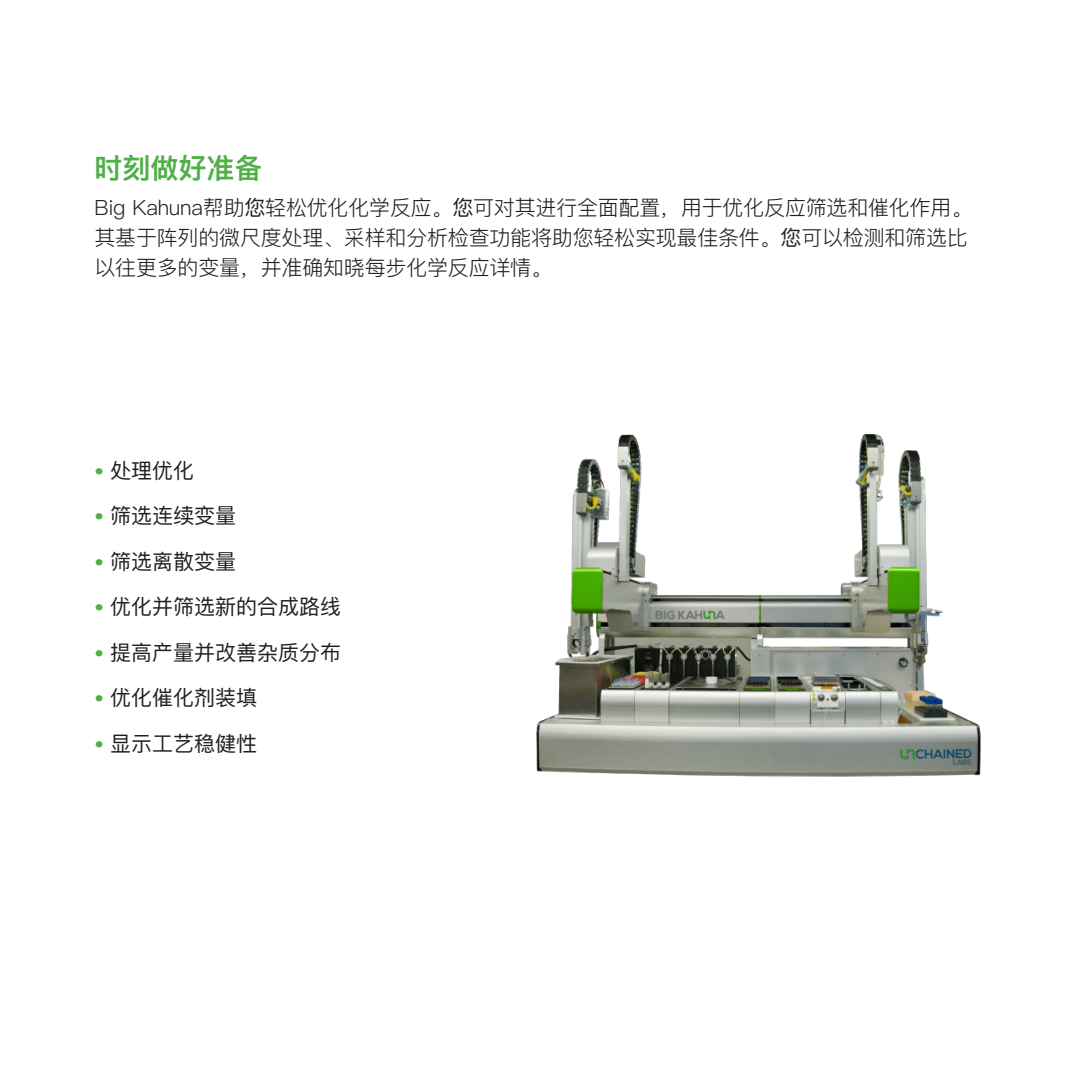
<style>
.page{position:relative;width:1071px;height:1071px;background:#fff}
.page>*{position:absolute;margin:0;border:0;box-sizing:border-box;transform-origin:0 0}
.t1{font:600 28px "Ping Fang SC";color:#50af47}
.t2{font:300 21px/29.8px "Ping Fang SC";letter-spacing:-.01em;color:#231f20}
.t3{font:21px "Ping Fang SC";color:#231f20}
.s1{font-weight:500}
.s2{font-family:"Nexa";font-weight:900;color:#50af47}
</style>
<div class="page">
<img style="left:536px;top:433px;width:445px;height:344px">
<h1 class="t1" style="left:94px;top:151px;width:169px">时刻做好准备</h1>
<p class="t2" style="left:94px;top:193px;width:879px">Big Kahuna帮助<span class="s1">您</span>轻松优化化学反应。<span class="s1">您</span>可对其进行全面配置，用于优化反应筛选和催化作用。其基于阵列的微尺度处理、采样和分析检查功能将助您轻松实现最佳条件。<span class="s1">您</span>可以检测和筛选比以往更多的变量，并准确知晓每步化学反应详情。</p>
<p class="t3" style="left:94px;top:457px;width:101px"><span class="s2">•</span> 处理优化</p>
<p class="t3" style="left:94px;top:503px;width:143px"><span class="s2">•</span> 筛选连续变量</p>
<p class="t3" style="left:94px;top:548px;width:143px"><span class="s2">•</span> 筛选离散变量</p>
<p class="t3" style="left:94px;top:594px;width:248px"><span class="s2">•</span> 优化并筛选新的合成路线</p>
<p class="t3" style="left:94px;top:639px;width:248px"><span class="s2">•</span> 提高产量并改善杂质分布</p>
<p class="t3" style="left:94px;top:685px;width:164px"><span class="s2">•</span> 优化催化剂装填</p>
<p class="t3" style="left:94px;top:730px;width:164px"><span class="s2">•</span> 显示工艺稳健性</p>
</div>
